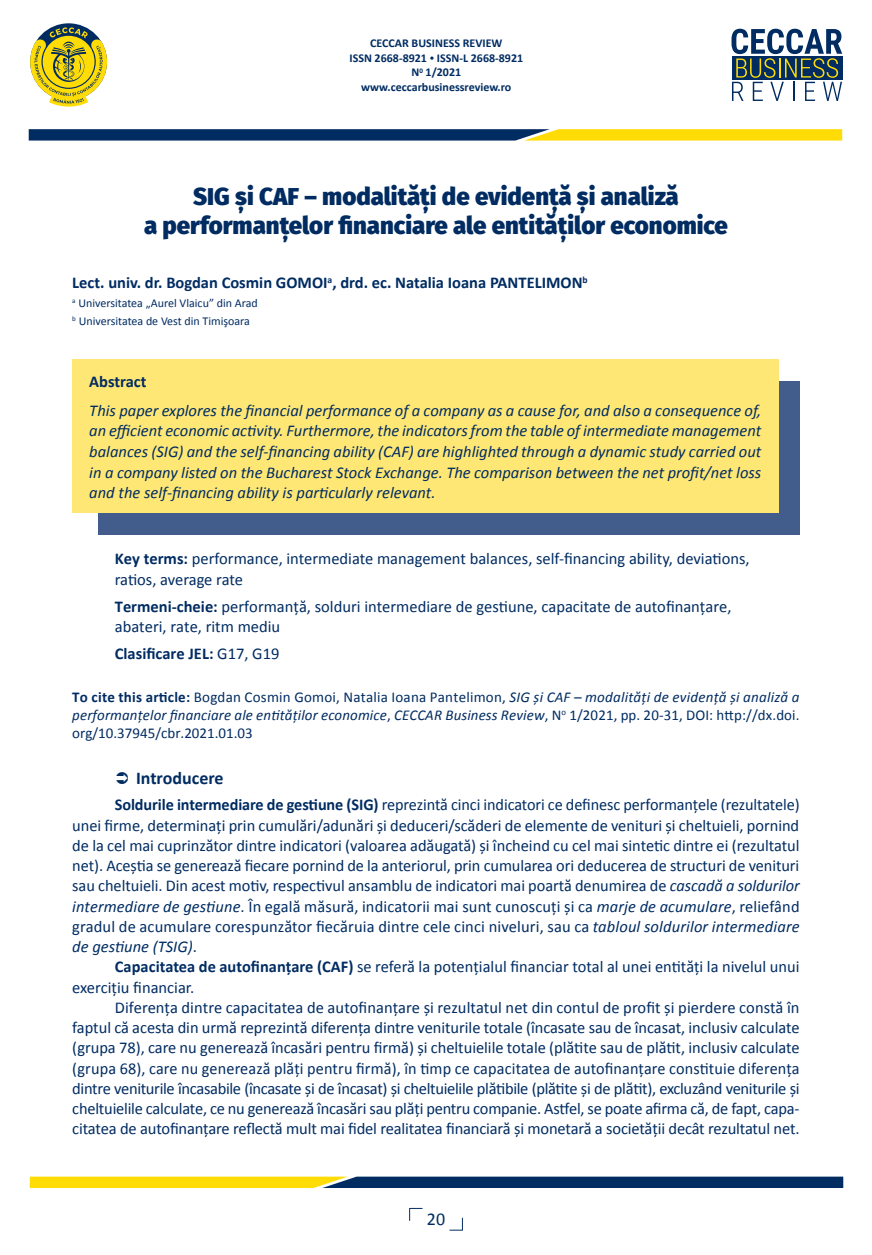
<style>
.page{position:relative;width:872px;height:1255px;background:#fff}
.page>*{position:absolute;margin:0;border:0;box-sizing:border-box;transform-origin:0 0}
.t1{font:900 24px/28.8px "Fira Sans";color:#002c62;text-align:center}
.t2{font:700 18px "Calibri";color:#002c62}
.t3{font:18px "Calibri";color:#002c62}
.t4{font:16.5px/20.2px "Calibri";color:#002c62}
.t5{font:italic 16.5px/20.5px "Calibri";color:#002c62;text-align:justify}
.t6{font:700 16.5px "Calibri";color:#002c62}
.t7{font:italic 15px/18px "Calibri";letter-spacing:.01em;color:#002c62;text-align:justify}
.t8{font:700 12px/14.4px "Calibri";color:#002c62;text-align:center}
.t9{font:12px/18.6px "Calibri";color:#002c62}
.s1{font-size:9px}
.s2{font-weight:700}
.s3{font-weight:400}
.s4{font-weight:700;font-style:normal}
.s5{font-style:normal}
.s6{font-style:italic}
</style>
<div class="page">
<svg style="left:409px;top:1207px;width:13px;height:13px"></svg>
<svg style="left:30px;top:27px;width:77px;height:80px"></svg>
<svg style="left:731px;top:29px;width:111px;height:72px"></svg>
<svg style="left:29px;top:129px;width:813px;height:11px;background:#637144"></svg>
<svg style="left:30px;top:1176px;width:813px;height:11px;background:#6a774c"></svg>
<svg style="left:449px;top:1217px;width:14px;height:13px"></svg>
<div style="left:98px;top:380px;width:701px;height:154px;background:#425c8b"></div>
<div style="left:72px;top:359px;width:706px;height:154px;background:#ffe775"></div>
<p class="t8" style="left:349px;top:36px;width:175px">CECCAR BUSINESS REVIEW<br>ISSN 2668-8921 <span class="s1">•</span> ISSN-L 2668-8921<br>N<sup>0</sup> 1/2021 www.ceccarbusinessreview.ro</p>
<h1 class="t1" style="left:144px;top:180px;width:585px">SIG și CAF – modalități de evidență și analiză<br>a performanțelor financiare ale entităților economice</h1>
<p class="t6" style="left:72px;top:272px;width:517px">Lect. univ. dr. Bogdan Cosmin GOMOI<sup>a</sup>, drd. ec. Natalia Ioana PANTELIMON<sup>b</sup></p>
<p class="t9" style="left:72px;top:293px;width:187px"><sup>a</sup> Universitatea „Aurel Vlaicu” din Arad <sup>b</sup> Universitatea de Vest din Timişoara</p>
<p class="t6" style="left:89px;top:371px;width:59px">Abstract</p>
<p class="t5" style="left:89px;top:399px;width:673px">This paper explores the financial performance of a company as a cause for, and also a consequence of, an efficient economic activity. Furthermore, the indicators from the table of intermediate management balances (SIG) and the self-financing ability (CAF) are highlighted through a dynamic study carried out in a company listed on the Bucharest Stock Exchange. The comparison between the net profit/net loss and the self-financing ability is particularly relevant.</p>
<p class="t4" style="left:115px;top:547px;width:636px"><span class="s2">Key terms:</span> performance, intermediate management balances, self-financing ability, deviations, ratios, average rate</p>
<p class="t4" style="left:115px;top:595px;width:618px"><span class="s2">Termeni-cheie:</span> performanță, solduri intermediare de gestiune, capacitate de autofinanțare, abateri, rate, ritm mediu</p>
<p class="t6" style="left:115px;top:643px;width:166px">Clasificare JEL: <span class="s3">G17, G19</span></p>
<p class="t7" style="left:72px;top:687px;width:729px"><span class="s4">To cite this article:</span> <span class="s5">Bogdan Cosmin Gomoi, Natalia Ioana Pantelimon,</span> SIG și CAF – modalități de evidență și analiză a performanțelor financiare ale entităților economice<span class="s5">,</span> CECCAR Business Review<span class="s5">, N</span><sup>o</sup> <span class="s5">1/2021, pp. 20-31, DOI: http://dx.doi. org/10.37945/cbr.2021.01.03</span></p>
<p class="t2" style="left:136px;top:766px;width:89px">Introducere</p>
<p class="t4" style="left:72px;top:793px;width:729px;text-align:justify;text-indent:43px"><span class="s2">Soldurile intermediare de gestiune (SIG)</span> reprezintă cinci indicatori ce definesc performanțele (rezultatele) unei firme, determinați prin cumulări/adunări și deduceri/scăderi de elemente de venituri și cheltuieli, pornind de la cel mai cuprinzător dintre indicatori (valoarea adăugată) și încheind cu cel mai sintetic dintre ei (rezultatul net). Aceștia se generează fiecare pornind de la anteriorul, prin cumularea ori deducerea de structuri de venituri sau cheltuieli. Din acest motiv, respectivul ansamblu de indicatori mai poartă denumirea de <span class="s6">cascadă a soldurilor intermediare de gestiune</span>. În egală măsură, indicatorii mai sunt cunoscuți și ca <span class="s6">marje de acumulare</span>, reliefând gradul de acumulare corespunzător fiecăruia dintre cele cinci niveluri, sau ca <span class="s6">tabloul soldurilor intermediare de gestiune (TSIG)</span>.</p>
<p class="t4" style="left:72px;top:955px;width:729px;text-indent:43px"><span class="s2">Capacitatea de autofinanțare (CAF)</span> se referă la potențialul financiar total al unei entităţi la nivelul unui exercițiu financiar.</p>
<p class="t4" style="left:72px;top:996px;width:729px;text-align:justify;text-indent:43px">Diferența dintre capacitatea de autofinanțare și rezultatul net din contul de profit și pierdere constă în faptul că acesta din urmă reprezintă diferența dintre veniturile totale (încasate sau de încasat, inclusiv calculate (grupa 78), care nu generează încasări pentru firmă) și cheltuielile totale (plătite sau de plătit, inclusiv calculate (grupa 68), care nu generează plăți pentru firmă), în timp ce capacitatea de autofinanțare constituie diferența dintre veniturile încasabile (încasate și de încasat) și cheltuielile plătibile (plătite și de plătit), excluzând veniturile și cheltuielile calculate, ce nu generează încasări sau plăți pentru companie. Astfel, se poate afirma că, de fapt, capa&shy;citatea de autofinanțare reflectă mult mai fidel realitatea financiară și monetară a societăţii decât rezultatul net.</p>
<p class="t3" style="left:427px;top:1208px;width:20px">20</p>
</div>
